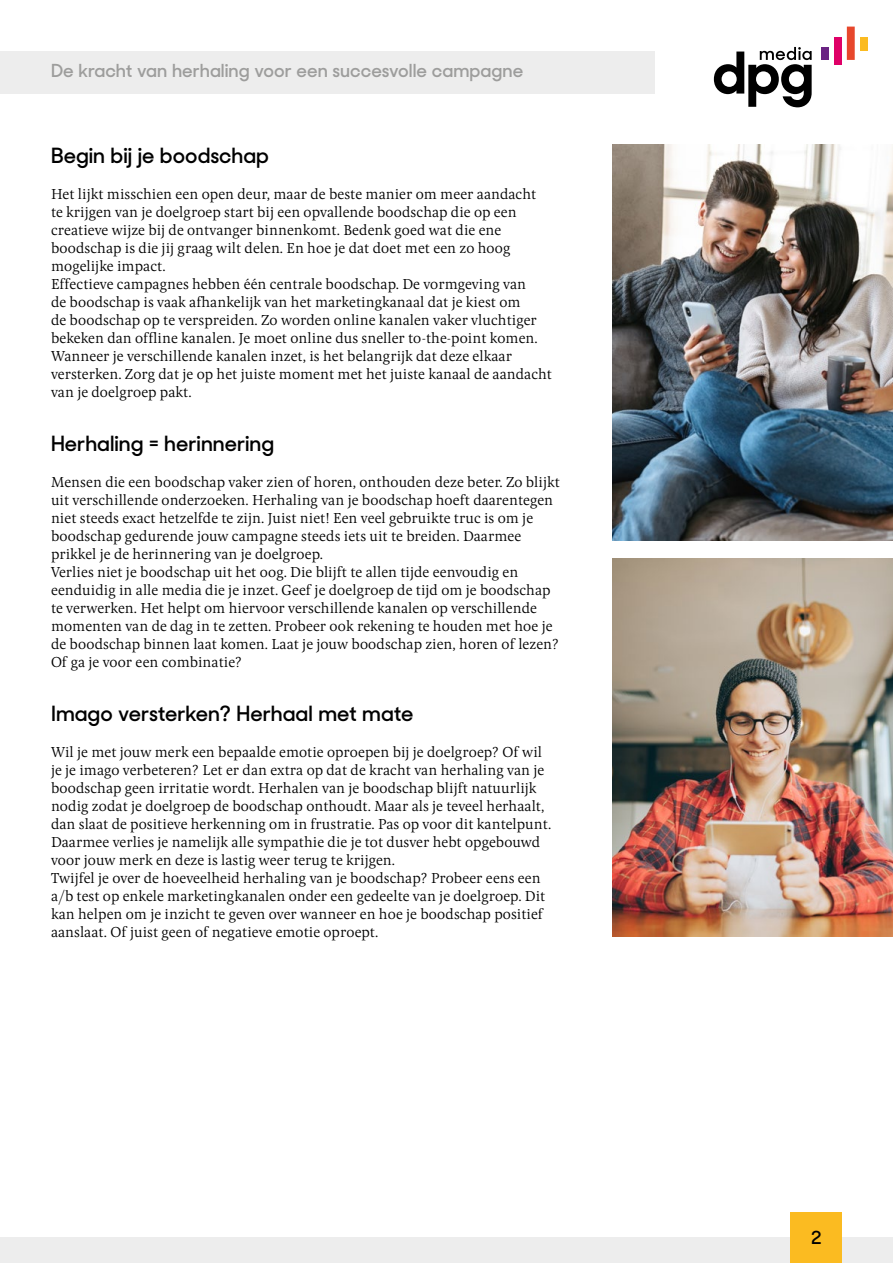
<style>
.page{position:relative;width:893px;height:1263px;background:#fff}
.page>*{position:absolute;margin:0;border:0;box-sizing:border-box;transform-origin:0 0}
.t1{font:600 21px "Sharp Sans Display No 2";color:#000}
.t2{font:600 18px "Sharp Sans Display No 2";color:#9d9d9c}
.t3{font:600 18px "Sharp Sans Display No 2";color:#000}
.t4{font:300 15px/18px "Pona";color:#000}
</style>
<div class="page">
<div style="left:0;top:1237px;width:893px;height:26px;background:#ededed"></div>
<div style="left:791px;top:1212px;width:51px;height:51px;background:#fbbb21"></div>
<img style="left:612px;top:145px;width:281px;height:396px">
<img style="left:612px;top:559px;width:281px;height:378px">
<div style="left:0;top:51px;width:655px;height:43px;background:#ededed"></div>
<svg style="left:714px;top:47px;width:98px;height:60px"></svg>
<div style="left:821px;top:47px;width:8px;height:13px;background:#6a2383"></div>
<div style="left:860px;top:37px;width:7px;height:14px;background:#fbbb21"></div>
<div style="left:834px;top:37px;width:8px;height:28px;background:#df0067"></div>
<div style="left:847px;top:27px;width:8px;height:33px;background:#e7472c"></div>
<p class="t2" style="left:51px;top:55px;width:474px">De kracht van herhaling voor een succesvolle campagne</p>
<h1 class="t1" style="left:51px;top:137px;width:219px">Begin bij je boodschap</h1>
<p class="t4" style="left:51px;top:184px;width:503px">Het lijkt misschien een open deur, maar de beste manier om meer aandacht<br>te krijgen van je doelgroep start bij een opvallende boodschap die op een creatieve wijze bij de ontvanger binnenkomt. Bedenk goed wat die ene boodschap is die jij graag wilt delen. En hoe je dat doet met een zo hoog mogelijke impact.<br>Effectieve campagnes hebben één centrale boodschap. De vormgeving van<br>de boodschap is vaak afhankelijk van het marketingkanaal dat je kiest om<br>de boodschap op te verspreiden. Zo worden online kanalen vaker vluchtiger bekeken dan offline kanalen. Je moet online dus sneller to-the-point komen.<br>Wanneer je verschillende kanalen inzet, is het belangrijk dat deze elkaar versterken. Zorg dat je op het juiste moment met het juiste kanaal de aandacht van je doelgroep pakt.</p>
<h1 class="t1" style="left:51px;top:425px;width:225px">Herhaling = herinnering</h1>
<p class="t4" style="left:51px;top:472px;width:510px">Mensen die een boodschap vaker zien of horen, onthouden deze beter. Zo blijkt uit verschillende onderzoeken. Herhaling van je boodschap hoeft daarentegen niet steeds exact hetzelfde te zijn. Juist niet! Een veel gebruikte truc is om je boodschap gedurende jouw campagne steeds iets uit te breiden. Daarmee prikkel je de herinnering van je doelgroep.<br>Verlies niet je boodschap uit het oog. Die blijft te allen tijde eenvoudig en eenduidig in alle media die je inzet. Geef je doelgroep de tijd om je boodschap te verwerken. Het helpt om hiervoor verschillende kanalen op verschillende momenten van de dag in te zetten. Probeer ook rekening te houden met hoe je de boodschap binnen laat komen. Laat je jouw boodschap zien, horen of lezen?<br>Of ga je voor een combinatie?</p>
<h1 class="t1" style="left:51px;top:695px;width:364px">Imago versterken? Herhaal met mate</h1>
<p class="t4" style="left:51px;top:742px;width:502px">Wil je met jouw merk een bepaalde emotie oproepen bij je doelgroep? Of wil je je imago verbeteren? Let er dan extra op dat de kracht van herhaling van je boodschap geen irritatie wordt. Herhalen van je boodschap blijft natuurlijk nodig zodat je doelgroep de boodschap onthoudt. Maar als je teveel herhaalt, dan slaat de positieve herkenning om in frustratie. Pas op voor dit kantelpunt.<br>Daarmee verlies je namelijk alle sympathie die je tot dusver hebt opgebouwd voor jouw merk en deze is lastig weer terug te krijgen.<br>Twijfel je over de hoeveelheid herhaling van je boodschap? Probeer eens een a/b test op enkele marketingkanalen onder een gedeelte van je doelgroep. Dit kan helpen om je inzicht te geven over wanneer en hoe je boodschap positief aanslaat. Of juist geen of negatieve emotie oproept.</p>
<p class="t3" style="left:811px;top:1222px;width:12px">2</p>
</div>
